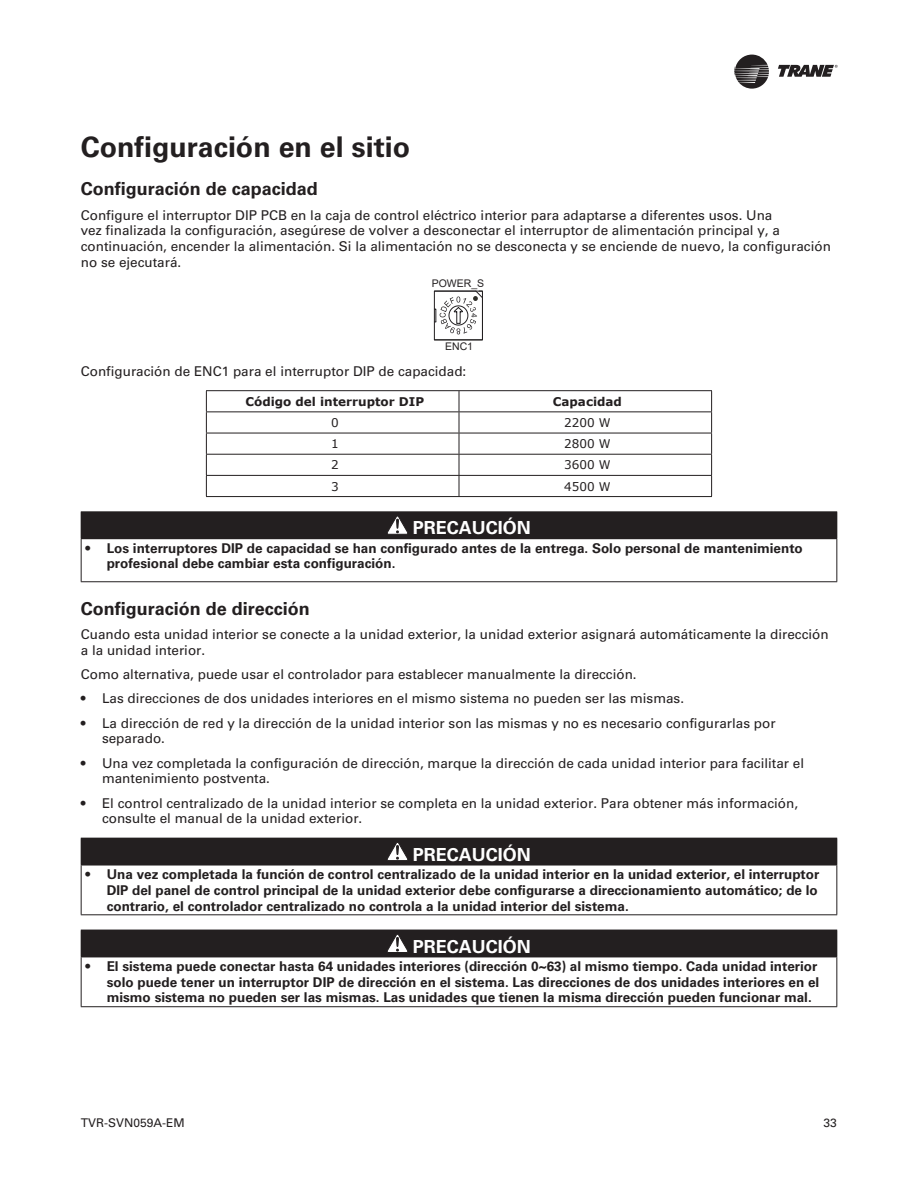
<style>
.page{position:relative;width:918px;height:1188px;background:#fff}
.page>*{position:absolute;margin:0;border:0;box-sizing:border-box;transform-origin:0 0}
.tit_01{font:700 28.5px "Univers LT Std";color:#231f20}
.tit_2{font:700 18px "Univers LT Std";color:#231f20}
.t1{font:700 18px "Univers LT Std";color:#fff}
.txt_entrada{font:13.5px/15.8px "Univers LT Std";color:#231f20}
.t2{font:700 13.5px/15.8px "Univers LT Std";color:#231f20}
.Texto_verdana{font:700 12px "Verdana";color:#231f20}
.Texto_verdana-2{font:12px "Verdana";color:#231f20}
.t3{font:12px "Univers LT Std";color:#231f20}
.t4{font:10.5px "Arial";color:#231f20}
</style>
<div class="page">
<svg style="left:778px;top:64px;width:60px;height:13px"></svg>
<svg style="left:734px;top:54px;width:35px;height:35px"></svg>
<svg style="left:434px;top:290px;width:49px;height:50px"></svg>
<hr style="left:206px;top:390px;width:253px;height:1px;background:#231f20">
<hr style="left:459px;top:390px;width:253px;height:1px;background:#231f20">
<hr style="left:459px;top:411px;width:253px;height:1px;background:#231f20">
<hr style="left:459px;top:433px;width:253px;height:1px;background:#231f20">
<hr style="left:459px;top:454px;width:253px;height:1px;background:#231f20">
<hr style="left:459px;top:475px;width:253px;height:1px;background:#231f20">
<svg style="left:711px;top:391px;width:1px;height:105px"></svg>
<hr style="left:459px;top:496px;width:253px;height:1px;background:#231f20">
<svg style="left:206px;top:391px;width:254px;height:106px"></svg>
<div style="left:81px;top:512px;width:756px;height:27px;background:#231f20"></div>
<hr style="left:81px;top:511px;width:756px;height:1px;background:#231f20">
<hr style="left:81px;top:539px;width:1px;height:42px;background:#231f20">
<hr style="left:836px;top:539px;width:1px;height:42px;background:#231f20">
<hr style="left:81px;top:581px;width:756px;height:1px;background:#231f20">
<svg style="left:387px;top:516px;width:21px;height:18px"></svg>
<div style="left:81px;top:838px;width:756px;height:27px;background:#231f20"></div>
<hr style="left:81px;top:865px;width:756px;height:1px;background:#231f20">
<hr style="left:81px;top:865px;width:1px;height:49px;background:#231f20">
<hr style="left:836px;top:865px;width:1px;height:49px;background:#231f20">
<hr style="left:81px;top:914px;width:756px;height:1px;background:#231f20">
<svg style="left:387px;top:843px;width:21px;height:18px"></svg>
<div style="left:81px;top:930px;width:756px;height:27px;background:#231f20"></div>
<hr style="left:81px;top:957px;width:756px;height:1px;background:#231f20">
<hr style="left:81px;top:957px;width:1px;height:49px;background:#231f20">
<hr style="left:836px;top:957px;width:1px;height:49px;background:#231f20">
<hr style="left:81px;top:1006px;width:756px;height:1px;background:#231f20">
<svg style="left:387px;top:934px;width:21px;height:18px"></svg>
<p class="tit_01" style="left:81px;top:130px;width:331px">Configuración en el sitio</p>
<p class="tit_2" style="left:81px;top:178px;width:239px">Configuración de capacidad</p>
<p class="txt_entrada" style="left:81px;top:207px;width:752px">Configure el interruptor DIP PCB en la caja de control eléctrico interior para adaptarse a diferentes usos. Una<br>vez finalizada la configuración, asegúrese de volver a desconectar el interruptor de alimentación principal y, a continuación, encender la alimentación. Si la alimentación no se desconecta y se enciende de nuevo, la configuración no se ejecutará.</p>
<p class="t4" style="left:432px;top:276px;width:54px">POWER_S</p>
<p class="t4" style="left:445px;top:339px;width:30px">ENC1</p>
<p class="txt_entrada" style="left:81px;top:363px;width:387px">Configuración de ENC1 para el interruptor DIP de capacidad:</p>
<p class="Texto_verdana" style="left:245px;top:393px;width:180px">Código del interruptor DIP</p>
<p class="Texto_verdana" style="left:553px;top:393px;width:71px">Capacidad</p>
<p class="Texto_verdana-2" style="left:331px;top:415px;width:9px">0</p>
<p class="Texto_verdana-2" style="left:564px;top:415px;width:48px">2200 W</p>
<p class="Texto_verdana-2" style="left:331px;top:436px;width:9px">1</p>
<p class="Texto_verdana-2" style="left:564px;top:436px;width:48px">2800 W</p>
<p class="Texto_verdana-2" style="left:331px;top:457px;width:9px">2</p>
<p class="Texto_verdana-2" style="left:564px;top:457px;width:48px">3600 W</p>
<p class="Texto_verdana-2" style="left:331px;top:479px;width:9px">3</p>
<p class="Texto_verdana-2" style="left:564px;top:479px;width:48px">4500 W</p>
<p class="t1" style="left:413px;top:518px;width:120px">PRECAUCIÓN</p>
<p class="t2" style="left:107px;top:540px;width:698px;text-indent:-21px">• Los interruptores DIP de capacidad se han configurado antes de la entrega. Solo personal de mantenimiento profesional debe cambiar esta configuración.</p>
<p class="tit_2" style="left:81px;top:598px;width:231px">Configuración de dirección</p>
<p class="txt_entrada" style="left:81px;top:626px;width:749px">Cuando esta unidad interior se conecte a la unidad exterior, la unidad exterior asignará automáticamente la dirección a la unidad interior.</p>
<p class="txt_entrada" style="left:81px;top:666px;width:555px">Como alternativa, puede usar el controlador para establecer manualmente la dirección.</p>
<p class="txt_entrada" style="left:81px;top:691px;width:603px">• Las direcciones de dos unidades interiores en el mismo sistema no pueden ser las mismas.</p>
<p class="txt_entrada" style="left:102px;top:715px;width:675px;text-indent:-21px">• La dirección de red y la dirección de la unidad interior son las mismas y no es necesario configurarlas por separado.</p>
<p class="txt_entrada" style="left:102px;top:755px;width:704px;text-indent:-21px">• Una vez completada la configuración de dirección, marque la dirección de cada unidad interior para facilitar el mantenimiento postventa.</p>
<p class="txt_entrada" style="left:102px;top:795px;width:698px;text-indent:-21px">• El control centralizado de la unidad interior se completa en la unidad exterior. Para obtener más información, consulte el manual de la unidad exterior.</p>
<p class="t1" style="left:413px;top:844px;width:120px">PRECAUCIÓN</p>
<p class="t2" style="left:107px;top:867px;width:714px;text-align:justify;text-indent:-21px">• Una vez completada la función de control centralizado de la unidad interior en la unidad exterior, el interruptor DIP del panel de control principal de la unidad exterior debe configurarse a direccionamiento automático; de lo contrario, el controlador centralizado no controla a la unidad interior del sistema.</p>
<p class="t1" style="left:413px;top:936px;width:120px">PRECAUCIÓN</p>
<p class="t2" style="left:107px;top:958px;width:714px;text-indent:-21px">• El sistema puede conectar hasta 64 unidades interiores (dirección 0~63) al mismo tiempo. Cada unidad interior solo puede tener un interruptor DIP de dirección en el sistema. Las direcciones de dos unidades interiores en el mismo sistema no pueden ser las mismas. Las unidades que tienen la misma dirección pueden funcionar mal.</p>
<p class="t3" style="left:81px;top:1116px;width:106px">TVR-SVN059A-EM</p>
<p class="t3" style="left:824px;top:1116px;width:15px">33</p>
</div>
